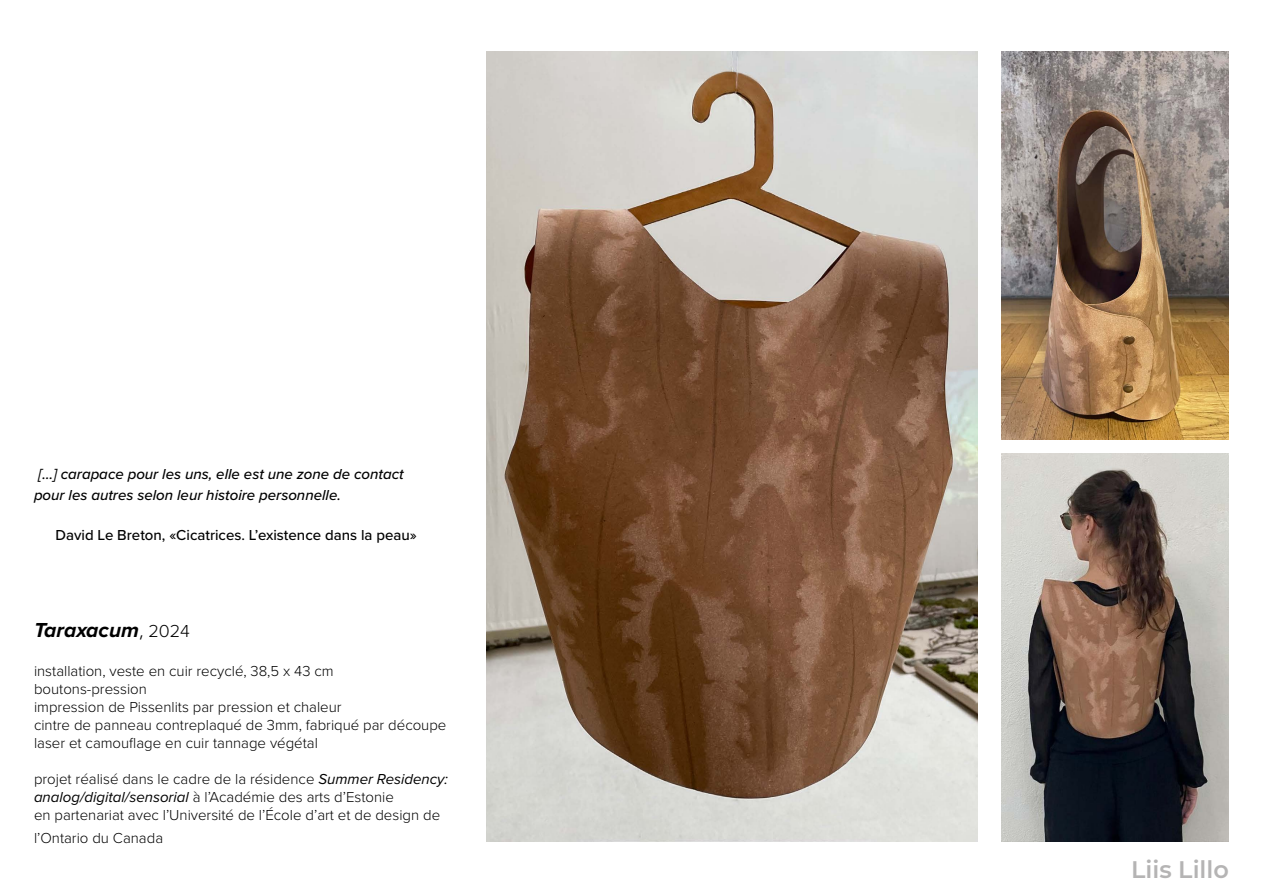
<style>
.page{position:relative;width:1263px;height:893px;background:#fff}
.page>*{position:absolute;margin:0;border:0;box-sizing:border-box;transform-origin:0 0}
.t1{font:600 24px "Montserrat";color:#b5b4b4}
.t2{font:italic 700 21px "Proxima Nova";color:#000}
.t3{font:300 15px/18px "Proxima Nova";color:#000}
.t4{font:italic 500 15px/21.6px "Proxima Nova";color:#000}
.t5{font:500 15px "Proxima Nova";color:#000}
.s1{font-family:"Avenir";font-weight:300;font-style:normal;font-size:18px}
.s2{font-weight:300;font-style:normal;font-size:18px}
.s3{font-weight:400;font-style:italic}
</style>
<div class="page">
<img style="left:1001px;top:453px;width:228px;height:388px">
<img style="left:1001px;top:52px;width:228px;height:388px">
<img style="left:486px;top:51px;width:491px;height:790px">
<p class="t4" style="left:34px;top:462px;width:371px;text-indent:5px">[…] carapace pour les uns, elle est une zone de contact pour les autres selon leur histoire personnelle.</p>
<p class="t5" style="left:56px;top:524px;width:363px">David Le Breton, «Cicatrices. L’existence dans la peau»</p>
<p class="t2" style="left:34px;top:614px;width:158px">Taraxacum<span class="s1">,</span> <span class="s2">2024</span></p>
<p class="t3" style="left:34px;top:661px;width:301px">installation, veste en cuir recyclé, 38,5 x 43 cm</p>
<p class="t3" style="left:34px;top:679px;width:114px">boutons-pression</p>
<p class="t3" style="left:34px;top:697px;width:309px">impression de Pissenlits par pression et chaleur</p>
<p class="t3" style="left:34px;top:715px;width:414px">cintre de panneau contreplaqué de 3mm, fabriqué par découpe laser et camouflage en cuir tannage végétal</p>
<p class="t3" style="left:34px;top:769px;width:415px">projet réalisé dans le cadre de la résidence <span class="s3">Summer Residency: analog/digital/sensorial</span> à l’Académie des arts d’Estonie</p>
<p class="t3" style="left:34px;top:803px;width:408px;line-height:22.5px">en partenariat avec l’Université de l’École d’art et de design de l’Ontario du Canada</p>
<h1 class="t1" style="left:1131px;top:852px;width:99px">Liis Lillo</h1>
</div>
